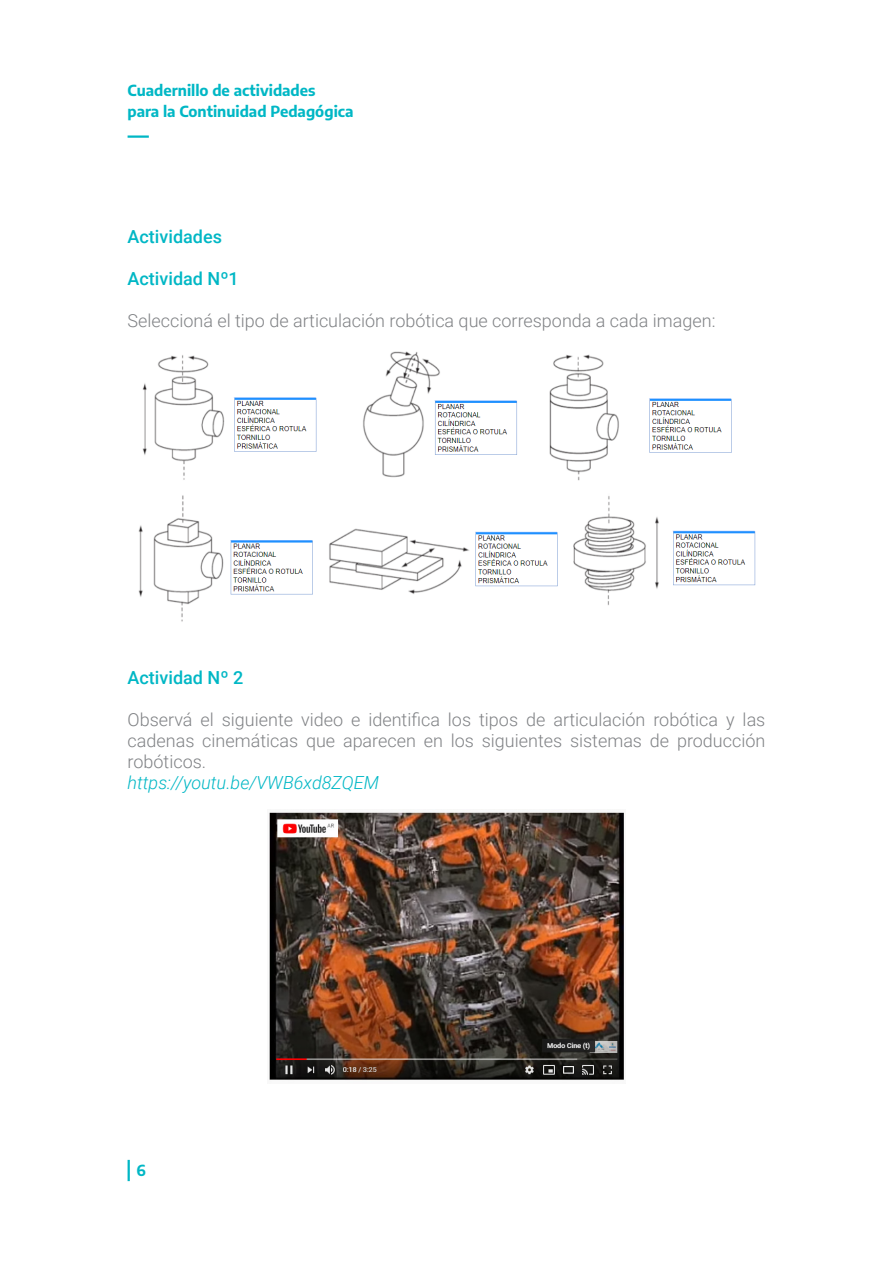
<style>
.page{position:relative;width:893px;height:1263px;background:#fff}
.page>*{position:absolute;margin:0;border:0;box-sizing:border-box;transform-origin:0 0}
.t1{font:300 18px/21px "Roboto";color:#808285;text-align:justify}
.t2{font:500 18px "Roboto";color:#00b7c5}
.t3{font:italic 300 18px "Roboto";color:#00b7c5}
.t4{font:700 15px/21px "Encode Sans";color:#00b7c5}
</style>
<div class="page">
<hr style="left:128px;top:135px;width:21px;height:3px;background:#00b7c5">
<hr style="left:128px;top:1160px;width:2px;height:21px;background:#00b7c5">
<img style="left:138px;top:351px;width:618px;height:271px">
<img style="left:269px;top:810px;width:357px;height:270px">
<p class="t4" style="left:128px;top:79px;width:227px">Cuadernillo de actividades<br>para la Continuidad Pedagógica</p>
<p class="t2" style="left:128px;top:224px;width:96px">Actividades</p>
<p class="t2" style="left:128px;top:266px;width:113px">Actividad Nº1</p>
<p class="t1" style="left:128px;top:309px;width:589px">Seleccioná el tipo de articulación robótica que corresponda a cada imagen:</p>
<p class="t2" style="left:128px;top:665px;width:117px">Actividad Nº 2</p>
<p class="t1" style="left:128px;top:708px;width:639px">Observá el siguiente video e identifica los tipos de articulación robótica y las cadenas cinemáticas que aparecen en los siguientes sistemas de producción robóticos.</p>
<p class="t3" style="left:128px;top:770px;width:253px">https://youtu.be/VWB6xd8ZQEM</p>
<p class="t4" style="left:136px;top:1159px;width:11px">6</p>
</div>
